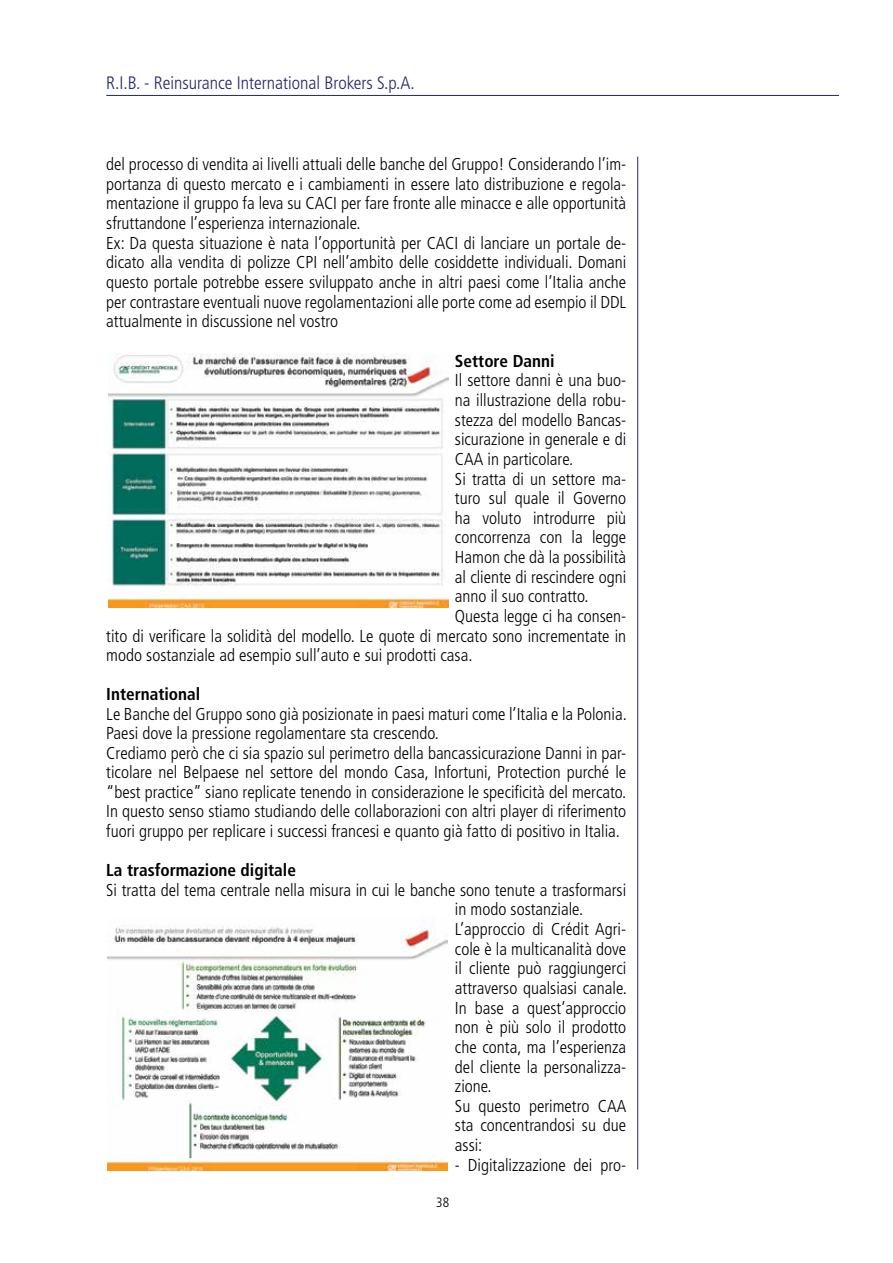
<style>
.page{position:relative;width:893px;height:1263px;background:#fff}
.page>*{position:absolute;margin:0;border:0;box-sizing:border-box;transform-origin:0 0}
.t1{font:300 condensed 18px "Frutiger LT Std";color:#25266b}
.t2{font:300 condensed 17.25px/19.6px "Frutiger LT Std";color:#000}
.t3{font:700 condensed 17.25px "Frutiger LT Std";color:#000}
.t4{font:300 condensed 13.5px "Frutiger";color:#000}
</style>
<div class="page">
<hr style="left:106px;top:95px;width:733px;height:1px;background:#25266b">
<hr style="left:637px;top:157px;width:1px;height:1012px;background:#25266b">
<img style="left:108px;top:353px;width:341px;height:255px">
<img style="left:107px;top:916px;width:341px;height:254px">
<p class="t1" style="left:106px;top:72px;width:310px">R.I.B. - Reinsurance International Brokers S.p.A.</p>
<p class="t2" style="left:106px;top:155px;width:522px">del processo di vendita ai livelli attuali delle banche del Gruppo! Considerando l’im&shy;portanza di questo mercato e i cambiamenti in essere lato distribuzione e regola&shy;mentazione il gruppo fa leva su CACI per fare fronte alle minacce e alle opportunità sfruttandone l’esperienza internazionale.<br>Ex: Da questa situazione è nata l’opportunità per CACI di lanciare un portale de&shy;dicato alla vendita di polizze CPI nell’ambito delle cosiddette individuali. Domani questo portale potrebbe essere sviluppato anche in altri paesi come l’Italia anche per contrastare eventuali nuove regolamentazioni alle porte come ad esempio il DDL attualmente in discussione nel vostro</p>
<p class="t3" style="left:455px;top:350px;width:101px">Settore Danni</p>
<p class="t2" style="left:455px;top:371px;width:173px">Il settore danni è una buo-</p>
<p class="t2" style="left:455px;top:390px;width:173px">na illustrazione della robu-</p>
<p class="t2" style="left:455px;top:410px;width:173px">stezza del modello Bancas-</p>
<p class="t2" style="left:455px;top:430px;width:173px">sicurazione in generale e di</p>
<p class="t2" style="left:455px;top:449px;width:120px">CAA in particolare.</p>
<p class="t2" style="left:455px;top:469px;width:173px">Si tratta di un settore ma-</p>
<p class="t2" style="left:455px;top:489px;width:173px">turo sul quale il Governo</p>
<p class="t2" style="left:455px;top:508px;width:173px">ha voluto introdurre più</p>
<p class="t2" style="left:455px;top:528px;width:173px">concorrenza con la legge</p>
<p class="t2" style="left:455px;top:548px;width:173px">Hamon che dà la possibilità</p>
<p class="t2" style="left:455px;top:567px;width:173px">al cliente di rescindere ogni</p>
<p class="t2" style="left:455px;top:587px;width:135px">anno il suo contratto.</p>
<p class="t2" style="left:455px;top:606px;width:173px">Questa legge ci ha consen-</p>
<p class="t2" style="left:106px;top:626px;width:521px">tito di verificare la solidità del modello. Le quote di mercato sono incrementate in</p>
<p class="t2" style="left:106px;top:646px;width:368px">modo sostanziale ad esempio sull’auto e sui prodotti casa.</p>
<p class="t3" style="left:106px;top:684px;width:95px">International</p>
<p class="t2" style="left:106px;top:704px;width:522px">Le Banche del Gruppo sono già posizionate in paesi maturi come l’Italia e la Polonia.<br>Paesi dove la pressione regolamentare sta crescendo.<br>Crediamo però che ci sia spazio sul perimetro della bancassicurazione Danni in par&shy;ticolare nel Belpaese nel settore del mondo Casa, Infortuni, Protection purché le “best practice” siano replicate tenendo in considerazione le specificità del mercato.<br>In questo senso stiamo studiando delle collaborazioni con altri player di riferimento fuori gruppo per replicare i successi francesi e quanto già fatto di positivo in Italia.</p>
<p class="t3" style="left:106px;top:860px;width:191px">La trasformazione digitale</p>
<p class="t2" style="left:455px;top:880px;width:173px;text-indent:-349px">Si tratta del tema centrale nella misura in cui le banche sono tenute a trasformarsi in modo sostanziale.<br>L’approccio di Crédit Agri&shy;cole è la multicanalità dove il cliente può raggiungerci attraverso qualsiasi canale.<br>In base a quest’approccio non è più solo il prodotto che conta, ma l’esperienza del cliente la personalizza&shy;zione.<br>Su questo perimetro CAA sta concentrandosi su due assi:</p>
<p class="t2" style="left:455px;top:1155px;width:173px">- Digitalizzazione dei pro-</p>
<p class="t4" style="left:436px;top:1195px;width:14px">38</p>
</div>
